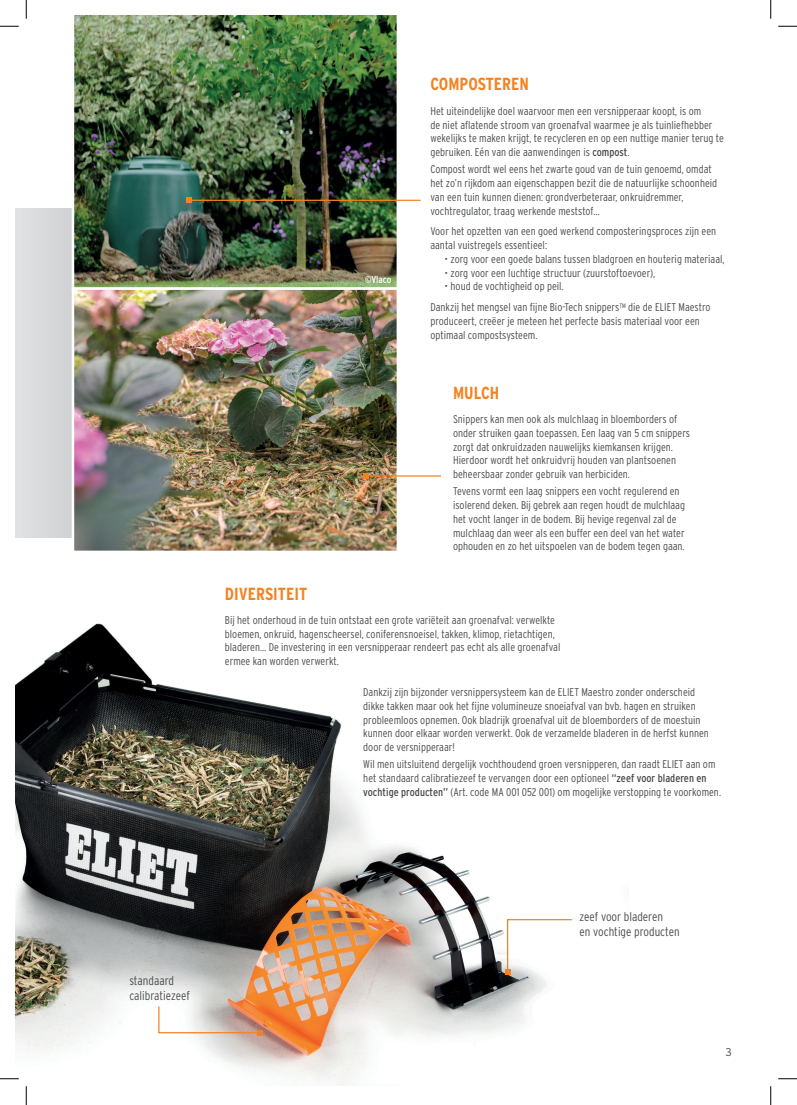
<style>
.page{position:relative;width:797px;height:1105px;background:#fff}
.page>*{position:absolute;margin:0;border:0;box-sizing:border-box;transform-origin:0 0}
.t1{font:700 condensed 17.5px "Interstate";color:#f58220}
.t2{font:300 condensed 12.5px/15px "Interstate";color:#4b4c4d}
.t3{font:300 condensed 11.25px/13.8px "Interstate";color:#4b4c4d}
.t4{font:300 11.25px "Interstate";color:#4b4c4d}
.t5{font:condensed 10px "Interstate";letter-spacing:-.005em;color:#fff}
.s1{font-weight:400}
</style>
<div class="page">
<div style="left:16px;top:209px;width:171px;height:329px;background:#d9dadc"></div>
<img style="left:16px;top:623px;width:532px;height:462px">
<img style="left:72px;top:16px;width:327px;height:271px">
<img style="left:75px;top:290px;width:321px;height:260px">
<div style="left:72px;top:287px;width:327px;height:266px;border:2px solid #fff"></div>
<svg style="left:505px;top:918px;width:67px;height:56px"></svg>
<svg style="left:158px;top:1005px;width:105px;height:30px"></svg>
<hr style="left:189px;top:200px;width:231px;height:1px;background:#f58220">
<svg style="left:187px;top:198px;width:5px;height:5px"></svg>
<hr style="left:366px;top:475px;width:75px;height:2px;background:#f58220">
<svg style="left:363px;top:473px;width:5px;height:5px"></svg>
<svg style="left:0;top:25px;width:19px;height:2px"></svg>
<svg style="left:778px;top:25px;width:19px;height:2px"></svg>
<svg style="left:0;top:1078px;width:19px;height:1px"></svg>
<svg style="left:778px;top:1078px;width:19px;height:1px"></svg>
<svg style="left:25px;top:0;width:2px;height:19px"></svg>
<svg style="left:25px;top:1086px;width:2px;height:19px"></svg>
<svg style="left:770px;top:0;width:1px;height:19px"></svg>
<svg style="left:770px;top:1086px;width:1px;height:19px"></svg>
<p class="t5" style="left:365px;top:274px;width:28px">©Vlaco</p>
<h1 class="t1" style="left:430px;top:74px;width:100px">COMPOSTEREN</h1>
<p class="t3" style="left:430px;top:104px;width:295px">Het uiteindelijke doel waarvoor men een versnipperaar koopt, is om<br>de niet aflatende stroom van groenafval waarmee je als tuinliefhebber wekelijks te maken krijgt, te recycleren en op een nuttige manier terug te gebruiken. Eén van die aanwendingen is <span class="s1">compost</span>.</p>
<p class="t3" style="left:430px;top:162px;width:288px">Compost wordt wel eens het zwarte goud van de tuin genoemd, omdat het zo’n rijkdom aan eigenschappen bezit die de natuurlijke schoonheid van een tuin kunnen dienen: grondverbeteraar, onkruidremmer, vochtregulator, traag werkende meststof…</p>
<p class="t3" style="left:430px;top:225px;width:287px">Voor het opzetten van een goed werkend composteringsproces zijn een aantal vuistregels essentieel:</p>
<p class="t3" style="left:444px;top:252px;width:281px">• zorg voor een goede balans tussen bladgroen en houterig materiaal,</p>
<p class="t3" style="left:444px;top:266px;width:212px">• zorg voor een luchtige structuur (zuurstoftoevoer),</p>
<p class="t3" style="left:430px;top:276px;width:282px;line-height:20.9px;text-indent:14px">• houd de vochtigheid op peil.<br>Dankzij het mengsel van fijne Bio-Tech snippers<sup>TM</sup> die de ELIET Maestro</p>
<p class="t3" style="left:430px;top:314px;width:271px">produceert, creëer je meteen het perfecte basis materiaal voor een optimaal compostsysteem.</p>
<h1 class="t1" style="left:453px;top:382px;width:48px">MULCH</h1>
<p class="t3" style="left:453px;top:412px;width:238px">Snippers kan men ook als mulchlaag in bloemborders of onder struiken gaan toepassen. Een laag van 5 cm snippers zorgt dat onkruidzaden nauwelijks kiemkansen krijgen.<br>Hierdoor wordt het onkruidvrij houden van plantsoenen beheersbaar zonder gebruik van herbiciden.</p>
<p class="t3" style="left:453px;top:484px;width:233px">Tevens vormt een laag snippers een vocht regulerend en isolerend deken. Bij gebrek aan regen houdt de mulchlaag het vocht langer in de bodem. Bij hevige regenval zal de mulchlaag dan weer als een buffer een deel van het water ophouden en zo het uitspoelen van de bodem tegen gaan.</p>
<h1 class="t1" style="left:225px;top:583px;width:84px">DIVERSITEIT</h1>
<p class="t3" style="left:225px;top:613px;width:337px">Bij het onderhoud in de tuin ontstaat een grote variëteit aan groenafval: verwelkte bloemen, onkruid, hagenscheersel, coniferensnoeisel, takken, klimop, rietachtigen, bladeren… De investering in een versnipperaar rendeert pas echt als alle groenafval ermee kan worden verwerkt.</p>
<p class="t3" style="left:363px;top:685px;width:347px">Dankzij zijn bijzonder versnippersysteem kan de ELIET Maestro zonder onderscheid dikke takken maar ook het fijne volumineuze snoeiafval van bvb. hagen en struiken probleemloos opnemen. Ook bladrijk groenafval uit de bloemborders of de moestuin kunnen door elkaar worden verwerkt. Ook de verzamelde bladeren in de herfst kunnen door de versnipperaar!</p>
<p class="t3" style="left:363px;top:757px;width:359px">Wil men uitsluitend dergelijk vochthoudend groen versnipperen, dan raadt ELIET aan om het standaard calibratiezeef te vervangen door een optioneel <span class="s1">“zeef voor bladeren en vochtige producten”</span> (Art. code MA 001 052 001) om mogelijke verstopping te voorkomen.</p>
<p class="t2" style="left:129px;top:972px;width:62px">standaard calibratiezeef</p>
<p class="t2" style="left:579px;top:909px;width:102px">zeef voor bladeren<br>en vochtige producten</p>
<p class="t4" style="left:725px;top:1045px;width:8px">3</p>
</div>
